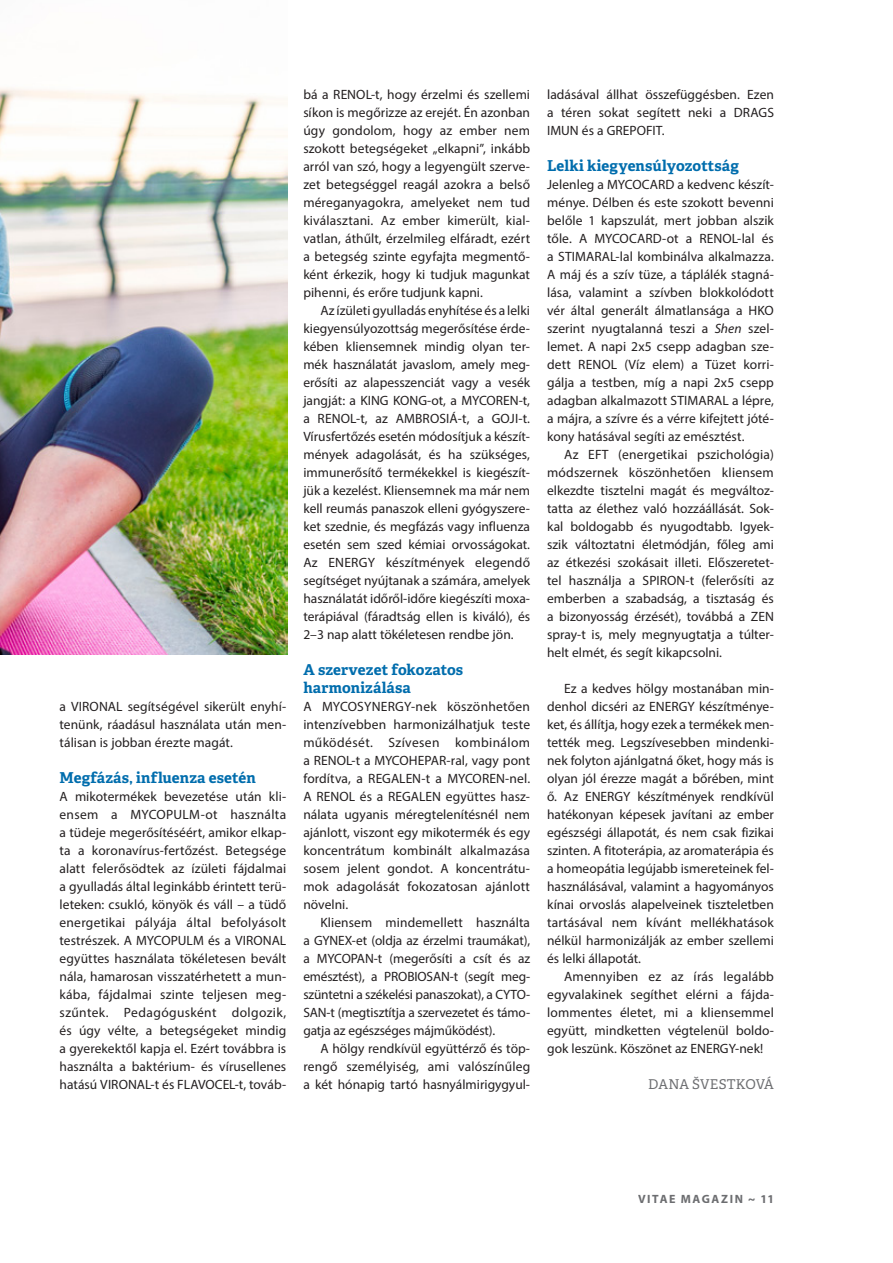
<style>
.page{position:relative;width:893px;height:1263px;background:#fff}
.page>*{position:absolute;margin:0;border:0;box-sizing:border-box;transform-origin:0 0}
.szövegközi_alcímek_2{font:700 15px/18px "Adelle Basic";letter-spacing:.005em;color:#006dad}
.Szövegtörzs{font:13.5px/18px "Myriad Pro";color:#231f20;text-align:justify}
.Szövegtörzs_nincs_be{font:13.5px/18px "Myriad Pro";letter-spacing:.005em;color:#231f20;text-align:justify}
.aláírás{font:13.5px "Adelle Basic";letter-spacing:.01em;color:#6c6d70}
.t1{font:700 12px "Myriad Pro";letter-spacing:.13em;color:#6c6d70}
.s1{font-style:italic}
</style>
<div class="page">
<img style="left:0;top:87px;width:287px;height:568px">
<p class="Szövegtörzs_nincs_be" style="left:60px;top:697px;width:228px">a VIRONAL segítségével sikerült enyhí&shy;tenünk, ráadásul használata után men&shy;tálisan is jobban érezte magát.</p>
<p class="szövegközi_alcímek_2" style="left:60px;top:768px;width:198px">Megfázás, influenza esetén</p>
<p class="Szövegtörzs_nincs_be" style="left:60px;top:787px;width:228px">A mikotermékek bevezetése után kli&shy;ensem a MYCOPULM-ot használta a tüdeje megerősítéséért, amikor elkap&shy;ta a koronavírus-fertőzést. Betegsége alatt felerősödtek az ízületi fájdalmai a gyulladás által leginkább érintett terü&shy;leteken: csukló, könyök és váll – a tüdő energetikai pályája által befolyásolt testrészek. A MYCOPULM és a VIRONAL együttes használata tökéletesen bevált nála, hamarosan visszatérhetett a mun&shy;kába, fájdalmai szinte teljesen meg&shy;szűntek. Pedagógusként dolgozik, és úgy vélte, a betegségeket mindig a gyerekektől kapja el. Ezért továbbra is használta a baktérium- és vírusellenes hatású VIRONAL-t és FLAVOCEL-t, továb-</p>
<p class="Szövegtörzs_nincs_be" style="left:303px;top:85px;width:228px">bá a RENOL-t, hogy érzelmi és szellemi síkon is megőrizze az erejét. Én azonban úgy gondolom, hogy az ember nem szokott betegségeket „elkapni”, inkább arról van szó, hogy a legyengült szerve&shy;zet betegséggel reagál azokra a belső méreganyagokra, amelyeket nem tud kiválasztani. Az ember kimerült, kial&shy;vatlan, áthűlt, érzelmileg elfáradt, ezért a betegség szinte egyfajta megmentő&shy;ként érkezik, hogy ki tudjuk magunkat pihenni, és erőre tudjunk kapni.</p>
<p class="Szövegtörzs" style="left:303px;top:301px;width:228px;text-indent:17px">Az ízületi gyulladás enyhítése és a lelki kiegyensúlyozottság megerősítése érde&shy;kében kliensemnek mindig olyan ter&shy;mék használatát javaslom, amely meg&shy;erősíti az alapesszenciát vagy a vesék jangját: a KING KONG-ot, a MYCOREN-t, a RENOL-t, az AMBROSIÁ-t, a GOJI-t.<br>Vírusfertőzés esetén módosítjuk a készít&shy;mények adagolását, és ha szükséges, immunerősítő termékekkel is kiegészít&shy;jük a kezelést. Kliensemnek ma már nem kell reumás panaszok elleni gyógyszere&shy;ket szednie, és megfázás vagy influenza esetén sem szed kémiai orvosságokat.<br>Az ENERGY készítmények elegendő segítséget nyújtanak a számára, amelyek használatát időről-időre kiegészíti moxa&shy;terápiával (fáradtság ellen is kiváló), és 2–3 nap alatt tökéletesen rendbe jön.</p>
<p class="szövegközi_alcímek_2" style="left:303px;top:660px;width:161px">A szervezet fokozatos harmonizálása</p>
<p class="Szövegtörzs_nincs_be" style="left:303px;top:697px;width:228px">A MYCOSYNERGY-nek köszönhetően intenzívebben harmonizálhatjuk teste működését. Szívesen kombinálom a RENOL-t a MYCOHEPAR-ral, vagy pont fordítva, a REGALEN-t a MYCOREN-nel.<br>A RENOL és a REGALEN együttes hasz&shy;nálata ugyanis méregtelenítésnél nem ajánlott, viszont egy mikotermék és egy koncentrátum kombinált alkalmazása sosem jelent gondot. A koncentrátu&shy;mok adagolását fokozatosan ajánlott növelni.</p>
<p class="Szövegtörzs" style="left:303px;top:913px;width:228px;text-indent:17px">Kliensem mindemellett használta a GYNEX-et (oldja az érzelmi traumákat), a MYCOPAN-t (megerősíti a csít és az emésztést), a PROBIOSAN-t (segít meg&shy;szüntetni a székelési panaszokat), a CYTO-SAN-t (megtisztítja a szervezetet és támo&shy;gatja az egészséges májműködést).</p>
<p class="Szövegtörzs" style="left:303px;top:1039px;width:228px;text-indent:17px">A hölgy rendkívül együttérző és töp&shy;rengő személyiség, ami valószínűleg a két hónapig tartó hasnyálmirigygyul-</p>
<p class="Szövegtörzs" style="left:547px;top:85px;width:228px">ladásával állhat összefüggésben. Ezen a téren sokat segített neki a DRAGS IMUN és a GREPOFIT.</p>
<p class="szövegközi_alcímek_2" style="left:547px;top:156px;width:193px">Lelki kiegyensúlyozottság</p>
<p class="Szövegtörzs_nincs_be" style="left:547px;top:175px;width:228px">Jelenleg a MYCOCARD a kedvenc készít&shy;ménye. Délben és este szokott bevenni belőle 1 kapszulát, mert jobban alszik tőle. A MYCOCARD-ot a RENOL-lal és a STIMARAL-lal kombinálva alkalmazza.<br>A máj és a szív tüze, a táplálék stagná&shy;lása, valamint a szívben blokkolódott vér által generált álmatlansága a HKO szerint nyugtalanná teszi a <span class="s1">Shen</span> szel&shy;lemet. A napi 2x5 csepp adagban sze&shy;dett RENOL (Víz elem) a Tüzet korri&shy;gálja a testben, míg a napi 2x5 csepp adagban alkalmazott STIMARAL a lépre, a májra, a szívre és a vérre kifejtett jóté&shy;kony hatásával segíti az emésztést.</p>
<p class="Szövegtörzs" style="left:547px;top:445px;width:228px;text-indent:17px">Az EFT (energetikai pszichológia) módszernek köszönhetően kliensem elkezdte tisztelni magát és megváltoz&shy;tatta az élethez való hozzáállását. Sok&shy;kal boldogabb és nyugodtabb. Igyek&shy;szik változtatni életmódján, főleg ami az étkezési szokásait illeti. Előszeretet&shy;tel használja a SPIRON-t (felerősíti az emberben a szabadság, a tisztaság és a bizonyosság érzését), továbbá a ZEN spray-t is, mely megnyugtatja a túlter&shy;helt elmét, és segít kikapcsolni.</p>
<p class="Szövegtörzs" style="left:547px;top:679px;width:228px;text-indent:17px">Ez a kedves hölgy mostanában min&shy;denhol dicséri az ENERGY készítménye&shy;ket, és állítja, hogy ezek a termékek men&shy;tették meg. Legszívesebben mindenki&shy;nek folyton ajánlgatná őket, hogy más is olyan jól érezze magát a bőrében, mint ő. Az ENERGY készítmények rendkívül hatékonyan képesek javítani az ember egészségi állapotát, és nem csak fizikai szinten. A fitoterápia, az aromaterápia és a homeopátia legújabb ismereteinek fel&shy;használásával, valamint a hagyományos kínai orvoslás alapelveinek tiszteletben tartásával nem kívánt mellékhatások nélkül harmonizálják az ember szellemi és lelki állapotát.</p>
<p class="Szövegtörzs" style="left:547px;top:967px;width:228px;text-indent:17px">Amennyiben ez az írás legalább egyvalakinek segíthet elérni a fájda&shy;lommentes életet, mi a kliensemmel együtt, mindketten végtelenül boldo&shy;gok leszünk. Köszönet az ENERGY-nek!</p>
<p class="aláírás" style="left:648px;top:1075px;width:127px">DANA ŠVESTKOVÁ</p>
<p class="t1" style="left:638px;top:1191px;width:138px">VITAE MAGAZIN ~ 11</p>
</div>
